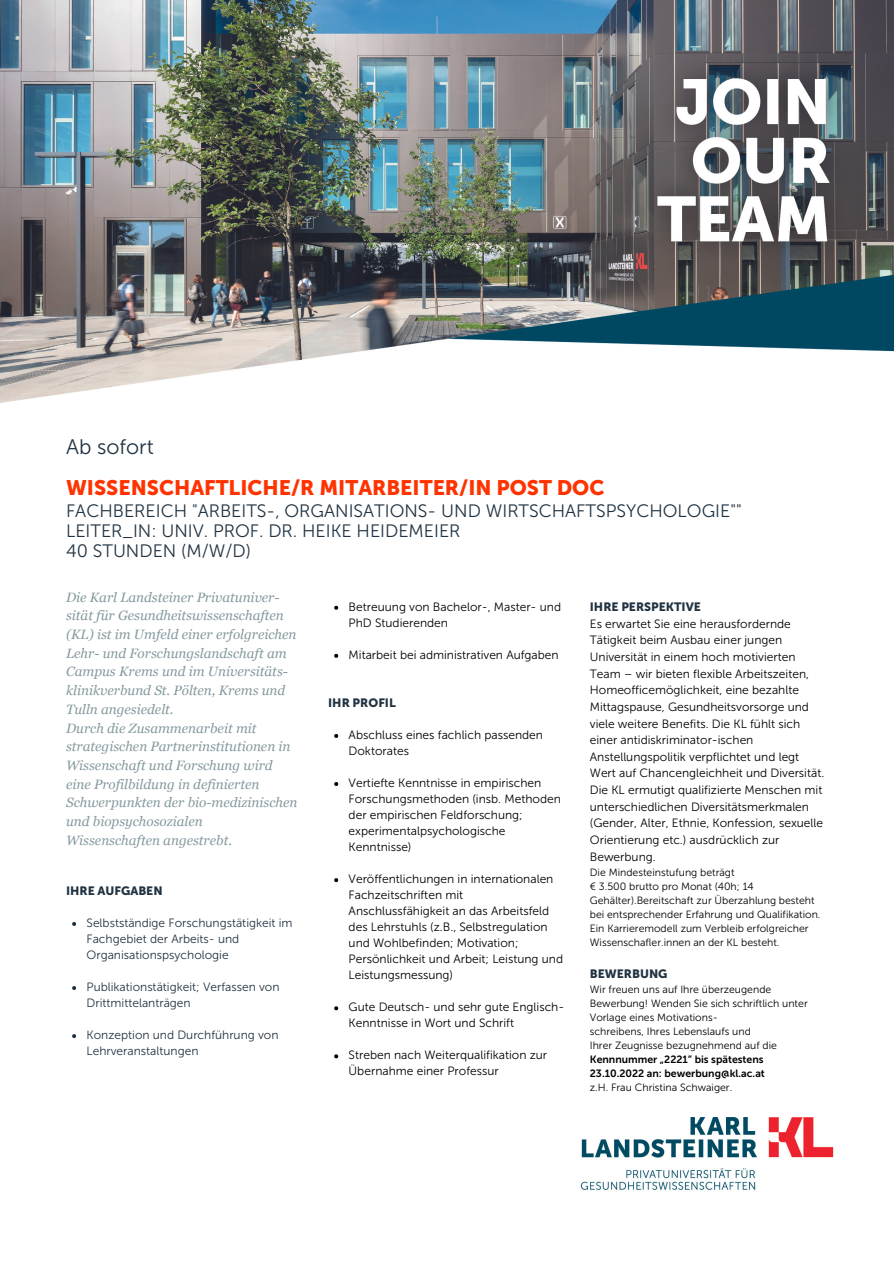
<style>
.page{position:relative;width:894px;height:1264px;background:#fff}
.page>*{position:absolute;margin:0;border:0;box-sizing:border-box;transform-origin:0 0}
.t1{font:21px "Museo Sans 300";color:#213342}
.t2{font:20.85px "Museo Sans 900";color:#f30}
.t3{font:18px "Museo Sans 300";color:#213342}
.t4{font:17.85px/20.2px "Museo Sans 300";color:#213342}
.t5{font:italic 13.5px/18.8px "Georgia";color:#869aa0}
.t6{font:12px/16px "Museo Sans 300";color:#000}
.t7{font:12px/16px "Museo Sans 300";color:#213342}
.t8{font:12px "Museo Sans 900";color:#213342}
.t9{font:10.5px/14px "Museo Sans 300";color:#000}
.t10{font:10.5px/14px "Museo Sans 700";color:#000}
</style>
<div class="page">
<img style="left:0;top:0;width:893px;height:402px">
<img style="left:580px;top:1117px;width:254px;height:73px">
<svg style="left:72px;top:922px;width:4px;height:4px"></svg>
<svg style="left:72px;top:986px;width:4px;height:4px"></svg>
<svg style="left:72px;top:1034px;width:4px;height:4px"></svg>
<svg style="left:334px;top:605px;width:4px;height:4px"></svg>
<svg style="left:334px;top:654px;width:4px;height:4px"></svg>
<svg style="left:334px;top:734px;width:4px;height:4px"></svg>
<svg style="left:334px;top:782px;width:4px;height:4px"></svg>
<svg style="left:334px;top:878px;width:4px;height:4px"></svg>
<svg style="left:334px;top:1006px;width:4px;height:4px"></svg>
<svg style="left:334px;top:1054px;width:4px;height:4px"></svg>
<h1 class="t1" style="left:66px;top:434px;width:89px">Ab sofort</h1>
<h2 class="t2" style="left:66px;top:475px;width:539px">WISSENSCHAFTLICHE/R MITARBEITER/IN POST DOC</h2>
<h3 class="t4" style="left:66px;top:500px;width:677px">FACHBEREICH "ARBEITS-, ORGANISATIONS- UND WIRTSCHAFTSPSYCHOLOGIE""<br>LEITER_IN: UNIV. PROF. DR. HEIKE HEIDEMEIER</h3>
<h3 class="t3" style="left:66px;top:540px;width:186px">40 STUNDEN (M/W/D)</h3>
<p class="t5" style="left:66px;top:587px;width:233px">Die Karl Landsteiner Privatuniver&shy;sität für Gesundheitswissenschaften (KL) ist im Umfeld einer erfolgreichen Lehr- und Forschungslandschaft am Campus Krems und im Universitäts&shy;klinikverbund St. Pölten, Krems und Tulln angesiedelt.<br>Durch die Zusammenarbeit mit strategischen Partnerinstitutionen in Wissenschaft und Forschung wird eine Profilbildung in definierten Schwerpunkten der bio-medizinischen und biopsychosozialen Wissenschaften angestrebt.</p>
<p class="t8" style="left:66px;top:883px;width:98px">IHRE AUFGABEN</p>
<p class="t7" style="left:86px;top:914px;width:207px">Selbstständige Forschungstätigkeit im<br>Fachgebiet der Arbeits- und<br>Organisationspsychologie</p>
<p class="t7" style="left:86px;top:978px;width:194px">Publikationstätigkeit; Verfassen von<br>Drittmittelanträgen</p>
<p class="t7" style="left:86px;top:1026px;width:193px">Konzeption und Durchführung von<br>Lehrveranstaltungen</p>
<p class="t6" style="left:348px;top:598px;width:214px">Betreuung von Bachelor-, Master- und<br>PhD Studierenden</p>
<p class="t6" style="left:348px;top:646px;width:211px">Mitarbeit bei administrativen Aufgaben</p>
<p class="t8" style="left:328px;top:695px;width:69px">IHR PROFIL</p>
<p class="t6" style="left:348px;top:726px;width:196px">Abschluss eines fachlich passenden<br>Doktorates</p>
<p class="t6" style="left:348px;top:775px;width:214px">Vertiefte Kenntnisse in empirischen<br>Forschungsmethoden (insb. Methoden der empirischen Feldforschung; experimentalpsychologische<br>Kenntnisse)</p>
<p class="t6" style="left:348px;top:871px;width:216px">Veröffentlichungen in internationalen Fachzeitschriften mit Anschlussfähigkeit an das Arbeitsfeld des Lehrstuhls (z.B., Selbstregulation und Wohlbefinden; Motivation; Persönlichkeit und Arbeit; Leistung und Leistungsmessung)</p>
<p class="t6" style="left:348px;top:999px;width:217px">Gute Deutsch- und sehr gute Englisch-<br>Kenntnisse in Wort und Schrift</p>
<p class="t6" style="left:348px;top:1047px;width:200px">Streben nach Weiterqualifikation zur<br>Übernahme einer Professur</p>
<p class="t8" style="left:589px;top:599px;width:112px">IHRE PERSPEKTIVE</p>
<p class="t6" style="left:589px;top:615px;width:236px;line-height:16.6px">Es erwartet Sie eine herausfordernde Tätigkeit beim Ausbau einer jungen Universität in einem hoch motivierten Team – wir bieten flexible Arbeitszeiten, Homeofficemöglichkeit, eine bezahlte Mittagspause, Gesundheitsvorsorge und viele weitere Benefits. Die KL fühlt sich einer antidiskriminator-ischen Anstellungspolitik verpflichtet und legt Wert auf Chancengleichheit und Diversität.<br>Die KL ermutigt qualifizierte Menschen mit unterschiedlichen Diversitätsmerkmalen (Gender, Alter, Ethnie, Konfession, sexuelle Orientierung etc.) ausdrücklich zur Bewerbung.</p>
<p class="t9" style="left:589px;top:865px;width:232px">Die Mindesteinstufung beträgt<br>€ 3.500 brutto pro Monat (40h; 14<br>Gehälter).Bereitschaft zur Überzahlung besteht bei entsprechender Erfahrung und Qualifikation.<br>Ein Karrieremodell zum Verbleib erfolgreicher Wissenschafler.innen an der KL besteht.</p>
<p class="t8" style="left:589px;top:966px;width:79px">BEWERBUNG</p>
<p class="t9" style="left:589px;top:982px;width:219px">Wir freuen uns auf Ihre überzeugende Bewerbung! Wenden Sie sich schriftlich unter Vorlage eines Motivations-<br>schreibens, Ihres Lebenslaufs und<br>Ihrer Zeugnisse bezugnehmend auf die</p>
<p class="t10" style="left:589px;top:1052px;width:176px">Kennnummer „2221“ bis spätestens<br>23.10.2022 an: bewerbung@kl.ac.at</p>
<p class="t9" style="left:589px;top:1080px;width:144px">z.H. Frau Christina Schwaiger.</p>
</div>
